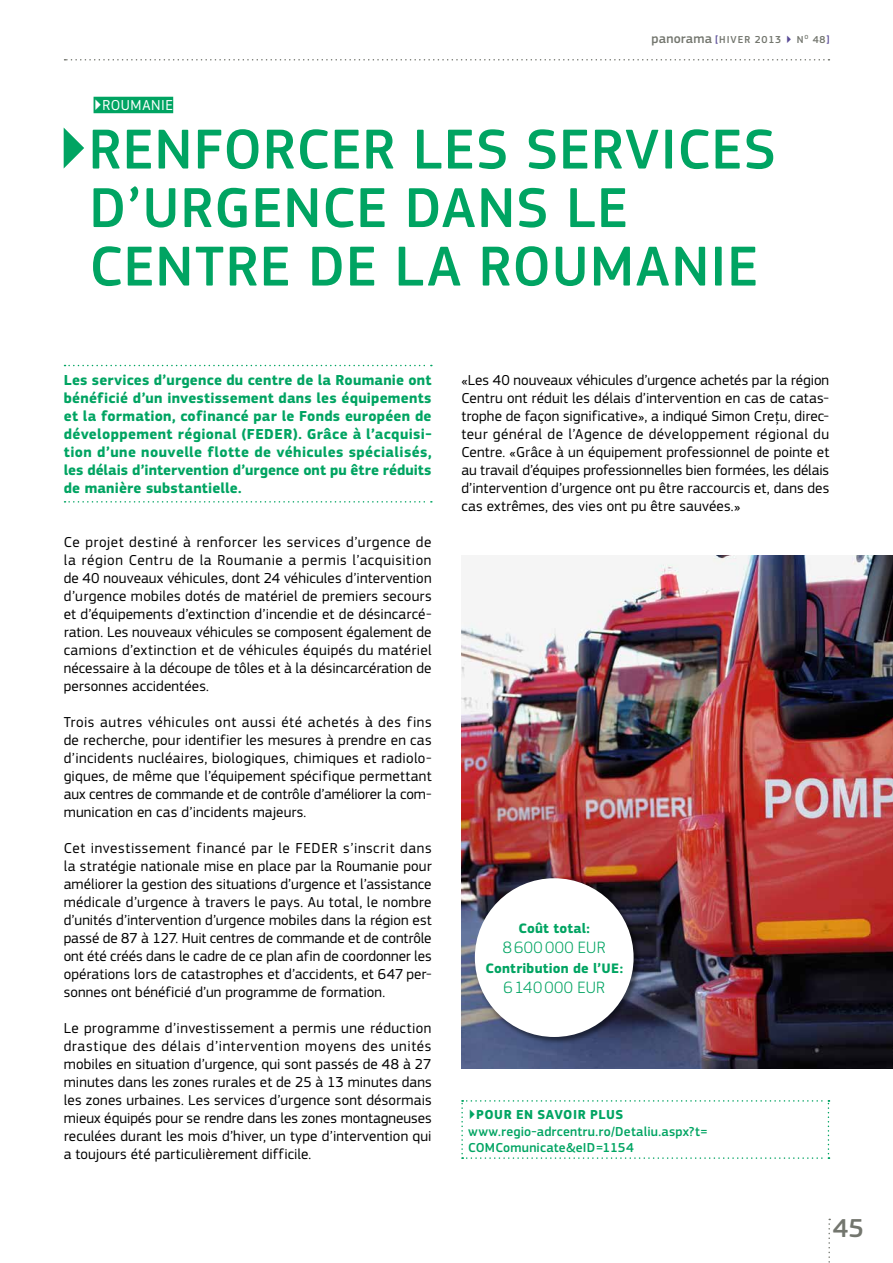
<style>
.page{position:relative;width:893px;height:1263px;background:#fff}
.page>*{position:absolute;margin:0;border:0;box-sizing:border-box;transform-origin:0 0}
.t1{font:500 58.5px/58.5px "EC Square Sans Pro";letter-spacing:.02em;color:#00a462}
.t2{font:500 27px "EC Square Sans Pro";color:#73766e}
.t3{font:300 17.1px "EC Square Sans Pro";letter-spacing:.025em;color:#00a462}
.t4{font:15px/18px "EC Square Sans Pro";letter-spacing:.005em;color:#000;text-align:justify}
.t5{font:700 15px/18px "EC Square Sans Pro";letter-spacing:.005em;color:#00a462;text-align:justify}
.t6{font:15px "EC Square Sans Pro";letter-spacing:.035em;color:#fff}
.t7{font:700 14.25px "EC Square Sans Pro";letter-spacing:.015em;color:#00a462}
.t8{font:500 13.5px/16.5px "EC Square Sans Pro";letter-spacing:.015em;color:#00a462}
.t9{font:700 13.5px "EC Square Sans Pro";letter-spacing:.045em;color:#00a462}
.t10{font:500 10.5px "EC Square Sans Pro";letter-spacing:.085em;color:#73766e}
.s1{font-size:13.5px}
.s2{color:#574995}
</style>
<div class="page">
<img style="left:461px;top:555px;width:432px;height:514px">
<svg style="left:65px;top:365px;width:367px;height:1px"></svg>
<svg style="left:65px;top:501px;width:367px;height:2px"></svg>
<div style="left:94px;top:97px;width:79px;height:16px;background:#00a462"></div>
<div style="left:473px;top:876px;width:168px;height:168px;background:#000;opacity:.5"></div>
<div style="left:475px;top:878px;width:159px;height:159px;background:#fff;border-radius:50%"></div>
<svg style="left:461px;top:1100px;width:368px;height:59px"></svg>
<svg style="left:828px;top:1219px;width:2px;height:44px"></svg>
<svg style="left:65px;top:59px;width:764px;height:2px"></svg>
<p class="t6" style="left:94px;top:97px;width:81px">▶ROUMANIE</p>
<p class="t10" style="left:651px;top:33px;width:179px"><span class="s1">panorama</span> <span class="s2">[</span>HIVER 2013 <span class="s2">▶</span> N<sup>O</sup> 48<span class="s2">]</span></p>
<h1 class="t1" style="left:89px;top:121px;width:688px;text-indent:-34px">▶RENFORCER LES SERVICES<br>D’URGENCE DANS LE<br>CENTRE DE LA ROUMANIE</h1>
<p class="t5" style="left:64px;top:371px;width:369px">Les services d’urgence du centre de la Roumanie ont bénéficié d’un investissement dans les équipements et la formation, cofinancé par le Fonds européen de développement régional (FEDER). Grâce à l’acquisi&shy;tion d’une nouvelle flotte de véhicules spécialisés, les délais d’intervention d’urgence ont pu être réduits de manière substantielle.</p>
<p class="t4" style="left:64px;top:533px;width:369px">Ce projet destiné à renforcer les services d’urgence de la région Centru de la Roumanie a permis l’acquisition de 40 nouveaux véhicules, dont 24 véhicules d’intervention d’urgence mobiles dotés de matériel de premiers secours et d’équipements d’extinction d’incendie et de désincarcé&shy;ration. Les nouveaux véhicules se composent également de camions d’extinction et de véhicules équipés du matériel nécessaire à la découpe de tôles et à la désincarcération de personnes accidentées.</p>
<p class="t4" style="left:64px;top:713px;width:369px">Trois autres véhicules ont aussi été achetés à des fins de recherche, pour identifier les mesures à prendre en cas d’incidents nucléaires, biologiques, chimiques et radiolo&shy;giques, de même que l’équipement spécifique permettant aux centres de commande et de contrôle d’améliorer la com&shy;munication en cas d’incidents majeurs.</p>
<p class="t4" style="left:64px;top:839px;width:369px">Cet investissement financé par le FEDER s’inscrit dans la stratégie nationale mise en place par la Roumanie pour améliorer la gestion des situations d’urgence et l’assistance médicale d’urgence à travers le pays. Au total, le nombre d’unités d’intervention d’urgence mobiles dans la région est passé de 87 à 127. Huit centres de commande et de contrôle ont été créés dans le cadre de ce plan afin de coordonner les opérations lors de catastrophes et d’accidents, et 647 per&shy;sonnes ont bénéficié d’un programme de formation.</p>
<p class="t4" style="left:64px;top:1019px;width:369px">Le programme d’investissement a permis une réduction drastique des délais d’intervention moyens des unités mobiles en situation d’urgence, qui sont passés de 48 à 27 minutes dans les zones rurales et de 25 à 13 minutes dans les zones urbaines. Les services d’urgence sont désormais mieux équipés pour se rendre dans les zones montagneuses reculées durant les mois d’hiver, un type d’intervention qui a toujours été particulièrement difficile.</p>
<p class="t4" style="left:461px;top:371px;width:369px">«Les 40 nouveaux véhicules d’urgence achetés par la région Centru ont réduit les délais d’intervention en cas de catas&shy;trophe de façon significative», a indiqué Simon Creţu, direc&shy;teur général de l’Agence de développement régional du Centre. «Grâce à un équipement professionnel de pointe et au travail d’équipes professionnelles bien formées, les délais d’intervention d’urgence ont pu être raccourcis et, dans des cas extrêmes, des vies ont pu être sauvées.»</p>
<p class="t7" style="left:518px;top:920px;width:73px">Coût total:</p>
<p class="t3" style="left:503px;top:937px;width:104px">8600000 EUR</p>
<p class="t7" style="left:485px;top:960px;width:139px">Contribution de l’UE:</p>
<p class="t3" style="left:503px;top:977px;width:103px">6140000 EUR</p>
<p class="t9" style="left:468px;top:1106px;width:157px">▶POUR EN SAVOIR PLUS</p>
<p class="t8" style="left:468px;top:1123px;width:241px">www.regio-adrcentru.ro/Detaliu.aspx?t=<br>COMComunicate&amp;eID=1154</p>
<h2 class="t2" style="left:833px;top:1212px;width:32px">45</h2>
</div>
